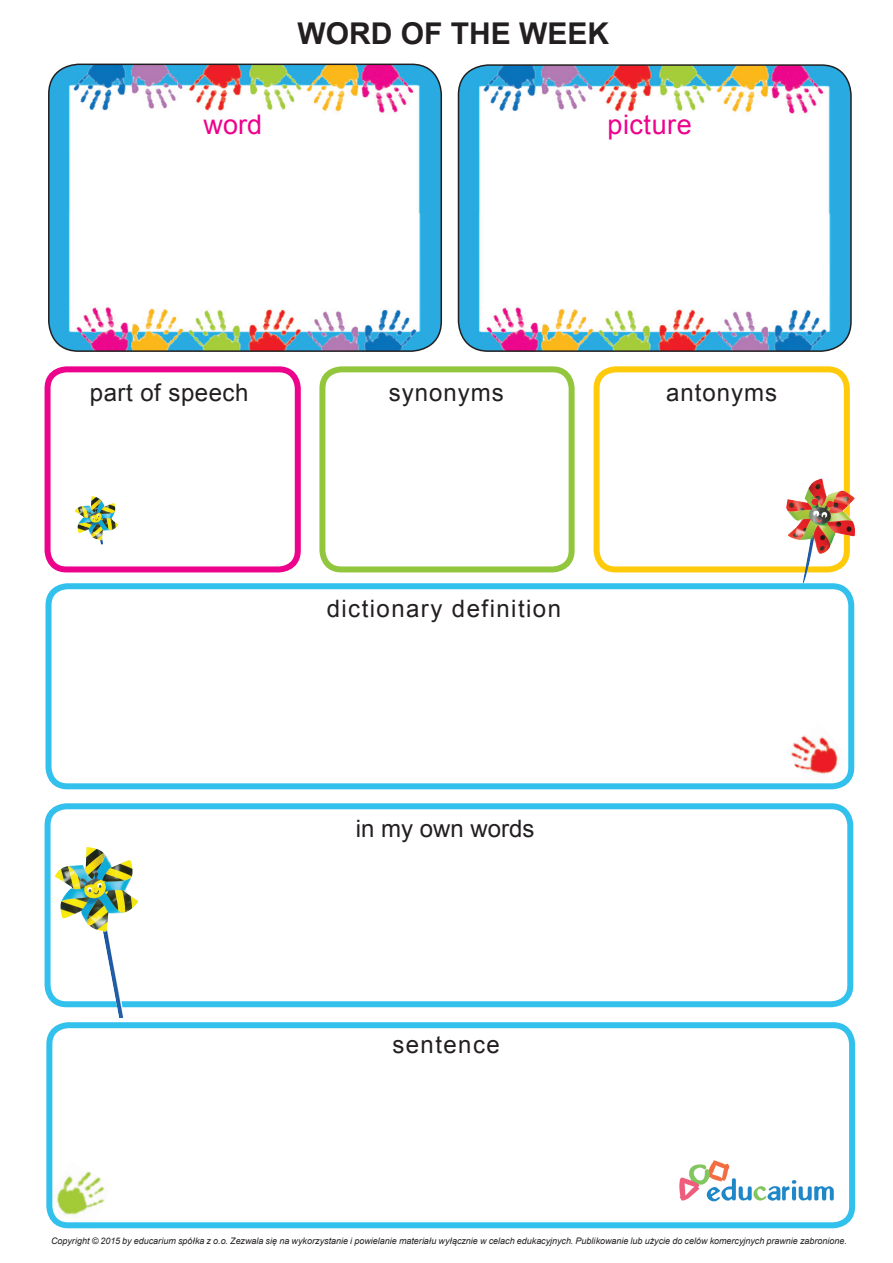
<style>
.page{position:relative;width:893px;height:1263px;background:#fff}
.page>*{position:absolute;margin:0;border:0;box-sizing:border-box;transform-origin:0 0}
.t1{font:700 30px "Arial";color:#231f20}
.t2{font:27px "Arial";letter-spacing:.02em;color:#ed028c}
.t3{font:24px "Arial";letter-spacing:.06em;color:#231f20}
.t4{font:24px "Arial";letter-spacing:.04em;color:#231f20}
.t5{font:24px "Arial";letter-spacing:.02em;color:#231f20}
.t6{font:24px "Arial";color:#231f20}
.t7{font:italic 9px "Arial";color:#231f20}
</style>
<div class="page">
<img style="left:53px;top:1171px;width:61px;height:58px">
<img style="left:791px;top:735px;width:56px;height:54px">
<div style="left:594px;top:366px;width:256px;height:206px;border:6px solid #feca0a;border-radius:19px"></div>
<div style="left:319px;top:366px;width:256px;height:206px;border:6px solid #92c73d;border-radius:19px"></div>
<div style="left:45px;top:366px;width:256px;height:206px;border:6px solid #ed028c;border-radius:19px"></div>
<img style="left:49px;top:64px;width:392px;height:287px">
<div style="left:48px;top:64px;width:394px;height:288px;border:2px solid #231f20;border-radius:30px"></div>
<img style="left:458px;top:66px;width:393px;height:285px">
<div style="left:458px;top:64px;width:394px;height:288px;border:2px solid #231f20;border-radius:30px"></div>
<img style="left:711px;top:1217px;width:134px;height:12px">
<svg style="left:606px;top:110px;width:88px;height:33px"></svg>
<img style="left:679px;top:1160px;width:164px;height:61px">
<div style="left:46px;top:583px;width:808px;height:206px;border:6px solid #32c0ed;border-radius:19px"></div>
<div style="left:45px;top:803px;width:808px;height:204px;border:6px solid #32c0ed;border-radius:19px"></div>
<div style="left:46px;top:1022px;width:809px;height:206px;border:6px solid #32c0ed;border-radius:19px"></div>
<img style="left:75px;top:496px;width:44px;height:48px">
<img style="left:55px;top:847px;width:84px;height:171px">
<img style="left:786px;top:478px;width:69px;height:105px">
<h1 class="t1" style="left:298px;top:14px;width:313px">WORD OF THE WEEK</h1>
<h2 class="t2" style="left:204px;top:107px;width:60px">word</h2>
<h2 class="t2" style="left:607px;top:107px;width:86px">picture</h2>
<h3 class="t5" style="left:90px;top:377px;width:160px">part of speech</h3>
<h3 class="t4" style="left:389px;top:377px;width:116px">synonyms</h3>
<h3 class="t4" style="left:666px;top:377px;width:112px">antonyms</h3>
<h3 class="t3" style="left:327px;top:593px;width:236px">dictionary definition</h3>
<h3 class="t6" style="left:356px;top:813px;width:180px">in my own words</h3>
<h3 class="t3" style="left:392px;top:1029px;width:109px">sentence</h3>
<p class="t7" style="left:51px;top:1234px;width:797px">Copyright © 2015 by educarium spółka z o.o. Zezwala się na wykorzystanie i powielanie materiału wyłącznie w celach edukacyjnych. Publikowanie lub użycie do celów komercyjnych prawnie zabronione.</p>
</div>
